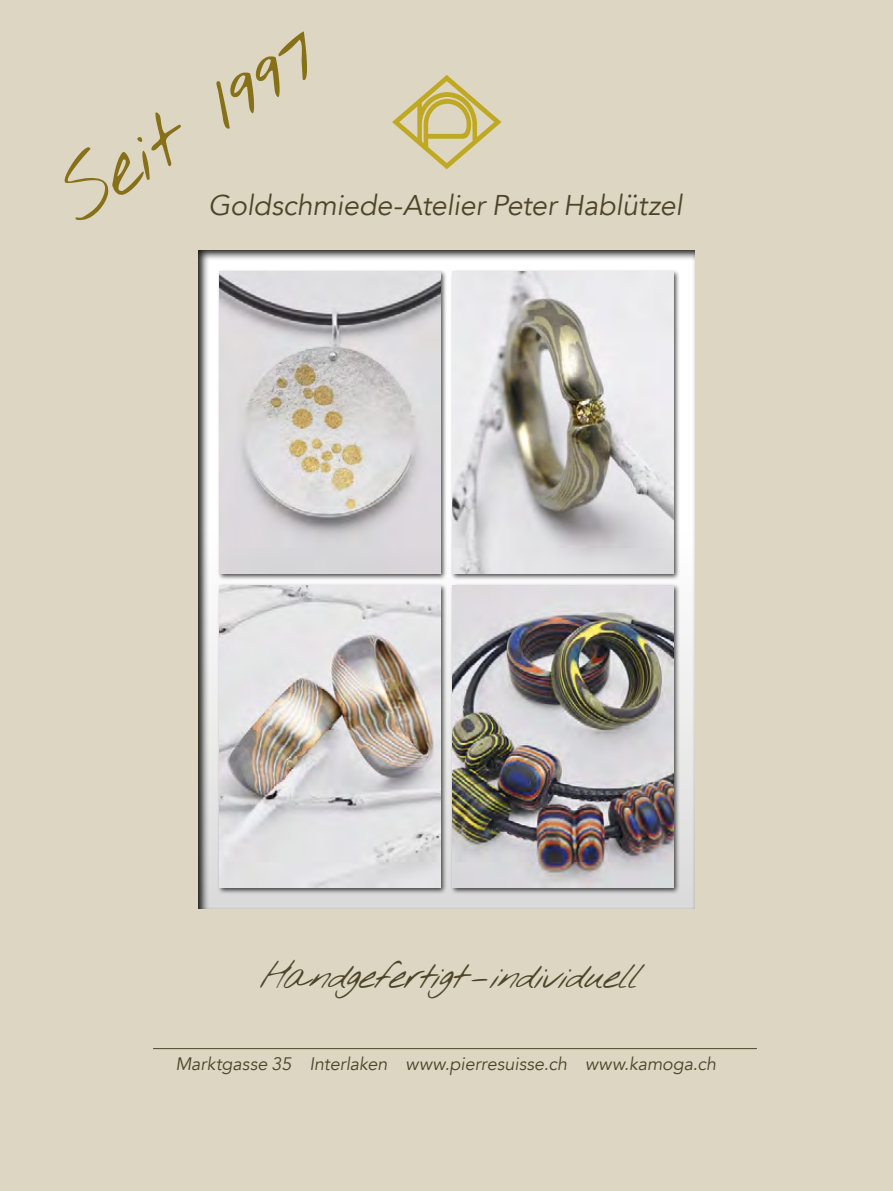
<style>
.page{position:relative;width:893px;height:1191px;background:#ddd6c2}
.page>*{position:absolute;margin:0;border:0;box-sizing:border-box;transform-origin:0 0}
.t1{font:italic 36px "Nothing You Could Do";color:#4c4529}
.t2{font:italic 28.5px "Avenir";letter-spacing:-.005em;color:#4c4529}
.t3{font:italic 18px "Avenir";color:#4c4529}
</style>
<div class="page">
<div style="left:198px;top:248px;width:498px;height:662px;background:#000;opacity:.9"></div>
<div style="left:218px;top:583px;width:230px;height:311px;background:#000;opacity:.7"></div>
<img style="left:220px;top:585px;width:220px;height:302px">
<div style="left:450px;top:269px;width:230px;height:311px;background:#000;opacity:.7"></div>
<img style="left:453px;top:271px;width:220px;height:302px">
<div style="left:450px;top:583px;width:230px;height:311px;background:#000;opacity:.7"></div>
<img style="left:453px;top:585px;width:220px;height:302px">
<svg style="left:65px;top:112px;width:116px;height:108px"></svg>
<svg style="left:216px;top:32px;width:91px;height:97px"></svg>
<hr style="left:153px;top:1048px;width:604px;height:1px;background:#4c4529">
<div style="left:218px;top:269px;width:230px;height:311px;background:#000;opacity:.7"></div>
<img style="left:220px;top:271px;width:220px;height:302px">
<svg style="left:392px;top:75px;width:109px;height:94px"></svg>
<h2 class="t2" style="left:208px;top:188px;width:475px">Goldschmiede-Atelier Peter Hablützel</h2>
<h1 class="t1" style="left:259px;top:953px;width:396px">Handgefertigt–individuell</h1>
<p class="t3" style="left:175px;top:1053px;width:542px">Marktgasse 35 Interlaken www.pierresuisse.ch www.kamoga.ch</p>
</div>
